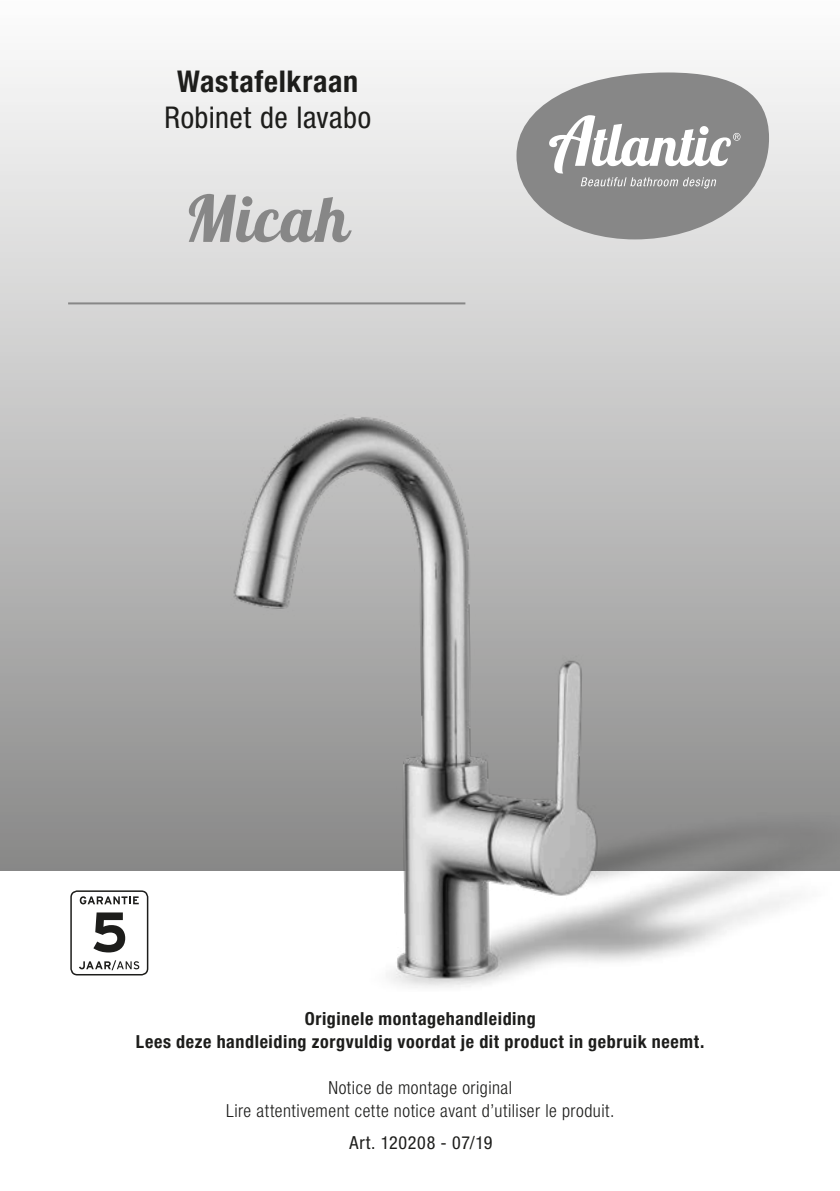
<style>
.page{position:relative;width:840px;height:1191px;background:#fff}
.page>*{position:absolute;margin:0;border:0;box-sizing:border-box;transform-origin:0 0}
.t1{font:64px "Lobster 1.4";letter-spacing:.025em;color:#878787}
.t2{font:condensed 30px "Helvetica Neue LT Std";letter-spacing:.015em;color:#1d1d1b}
.t3{font:700 condensed 30px "Helvetica Neue LT Std";letter-spacing:.02em;color:#1d1d1b}
.t4{font:700 condensed 18px/23px "Helvetica Neue LT Std";letter-spacing:.035em;color:#1d1d1b;text-align:center}
.t5{font:300 condensed 18px/23px "Helvetica Neue LT Std";letter-spacing:.03em;color:#1d1d1b;text-align:center}
.t6{font:condensed 18px "Helvetica Neue LT Std";letter-spacing:.04em;color:#1d1d1b}
</style>
<div class="page">
<div style="left:0;top:0;width:839px;height:870px;background:linear-gradient(to bottom,#fff,#8a8a89)"></div>
<svg style="left:70px;top:890px;width:78px;height:85px"></svg>
<img style="left:184px;top:369px;width:655px;height:619px">
<hr style="left:68px;top:302px;width:397px;height:2px;background:#878787">
<svg style="left:516px;top:72px;width:252px;height:167px;background:#a4a4a4"></svg>
<svg style="left:549px;top:115px;width:191px;height:73px"></svg>
<h2 class="t3" style="left:177px;top:64px;width:182px">Wastafelkraan</h2>
<h2 class="t2" style="left:164px;top:100px;width:208px">Robinet de lavabo</h2>
<h1 class="t1" style="left:184px;top:178px;width:166px">Micah</h1>
<p class="t4" style="left:136px;top:1007px;width:569px">Originele montagehandleiding<br>Lees deze handleiding zorgvuldig voordat je dit product in gebruik neemt.</p>
<p class="t5" style="left:226px;top:1076px;width:390px">Notice de montage original<br>Lire attentivement cette notice avant d’utiliser le produit.</p>
<p class="t6" style="left:349px;top:1131px;width:144px">Art. 120208 - 07/19</p>
</div>
